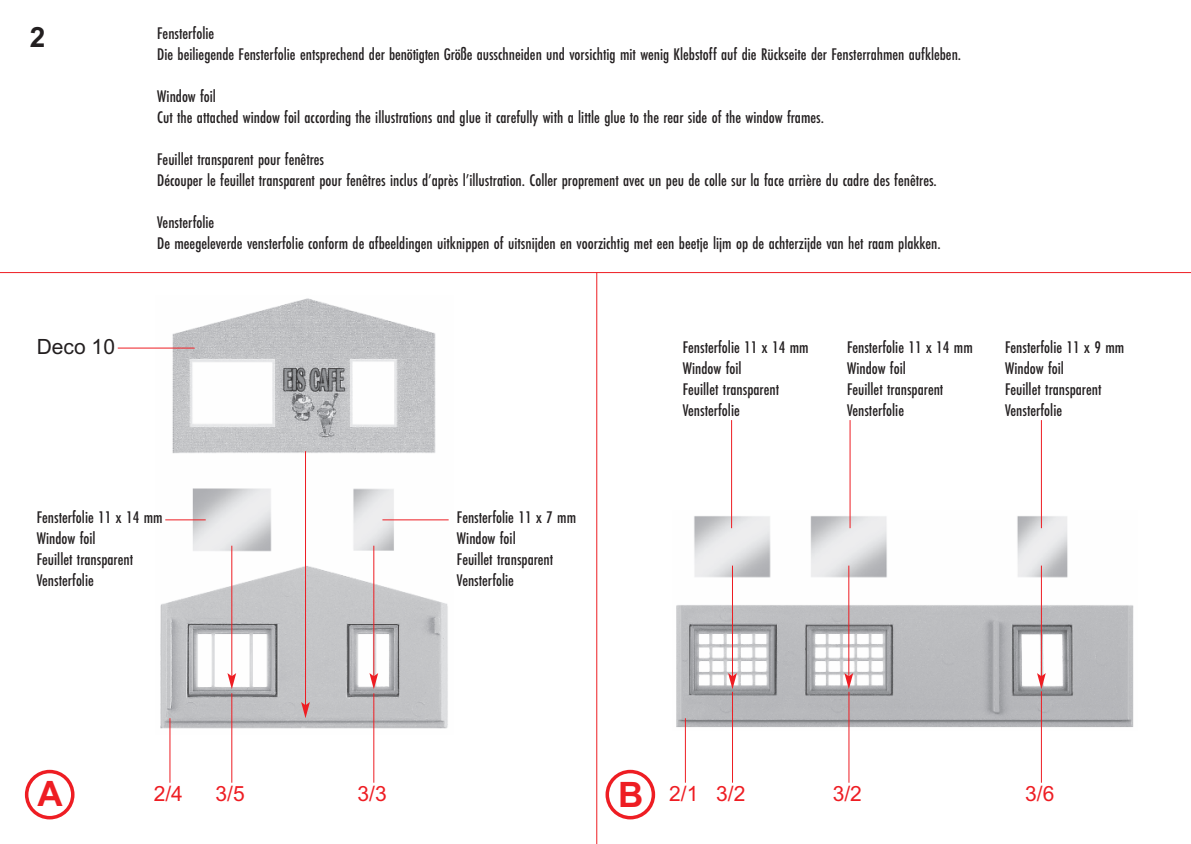
<style>
.page{position:relative;width:1191px;height:844px;background:#fff}
.page>*{position:absolute;margin:0;border:0;box-sizing:border-box;transform-origin:0 0}
.t1{font:700 35px "Arial";color:#ee1d23}
.t2{font:700 28px "Arial";color:#231f20}
.t3{font:21px "Arial";color:#ee1d23}
.t4{font:21px "Arial";color:#231f20}
.t5{font:17.5px/21px "Futura EF Medium Con";color:#231f20}
.s1{font-weight:700;font-size:35px}
</style>
<div class="page">
<hr style="left:596px;top:272px;width:1px;height:571px;background:#ee1d23">
<hr style="left:0;top:272px;width:1191px;height:1px;background:#ee1d23">
<img style="left:155px;top:298px;width:294px;height:436px">
<img style="left:676px;top:510px;width:458px;height:220px">
<svg style="left:25px;top:769px;width:49px;height:50px"></svg>
<svg style="left:605px;top:769px;width:50px;height:50px"></svg>
<hr style="left:231px;top:545px;width:1px;height:131px;background:#ee1d23">
<svg style="left:227px;top:673px;width:9px;height:16px"></svg>
<hr style="left:305px;top:451px;width:1px;height:254px;background:#ee1d23">
<svg style="left:301px;top:701px;width:9px;height:17px"></svg>
<hr style="left:373px;top:545px;width:1px;height:131px;background:#ee1d23">
<svg style="left:369px;top:673px;width:9px;height:16px"></svg>
<hr style="left:732px;top:565px;width:1px;height:111px;background:#ee1d23">
<svg style="left:728px;top:673px;width:9px;height:16px"></svg>
<hr style="left:848px;top:565px;width:1px;height:111px;background:#ee1d23">
<svg style="left:844px;top:673px;width:9px;height:16px"></svg>
<hr style="left:1041px;top:565px;width:1px;height:111px;background:#ee1d23">
<svg style="left:1037px;top:673px;width:8px;height:16px"></svg>
<hr style="left:231px;top:693px;width:1px;height:89px;background:#ee1d23">
<hr style="left:373px;top:693px;width:1px;height:89px;background:#ee1d23">
<hr style="left:169px;top:718px;width:1px;height:64px;background:#ee1d23">
<hr style="left:732px;top:691px;width:1px;height:91px;background:#ee1d23">
<hr style="left:848px;top:691px;width:1px;height:91px;background:#ee1d23">
<hr style="left:1041px;top:691px;width:1px;height:91px;background:#ee1d23">
<hr style="left:685px;top:718px;width:1px;height:64px;background:#ee1d23">
<hr style="left:118px;top:347px;width:77px;height:1px;background:#ee1d23">
<hr style="left:165px;top:519px;width:41px;height:1px;background:#ee1d23">
<hr style="left:382px;top:519px;width:66px;height:1px;background:#ee1d23">
<hr style="left:731px;top:420px;width:1px;height:108px;background:#ee1d23">
<hr style="left:849px;top:420px;width:1px;height:108px;background:#ee1d23">
<hr style="left:1041px;top:420px;width:1px;height:108px;background:#ee1d23">
<h2 class="t2" style="left:30px;top:21px;width:17px">2</h2>
<p class="t4" style="left:37px;top:335px;width:80px">Deco 10</p>
<p class="t5" style="left:157px;top:24px;width:805px">Fensterfolie<br>Die beiliegende Fensterfolie entsprechend der benötigten Größe ausschneiden und vorsichtig mit wenig Klebstoff auf die Rückseite der Fensterrahmen aufkleben.</p>
<p class="t5" style="left:157px;top:87px;width:668px">Window foil<br>Cut the attached window foil according the illustrations and glue it carefully with a little glue to the rear side of the window frames.</p>
<p class="t5" style="left:157px;top:150px;width:781px">Feuillet transparent pour fenêtres<br>Découper le feuillet transparent pour fenêtres inclus d’après l’illustration. Coller proprement avec un peu de colle sur la face arrière du cadre des fenêtres.</p>
<p class="t5" style="left:157px;top:213px;width:785px">Vensterfolie<br>De meegeleverde vensterfolie conform de afbeeldingen uitknippen of uitsnijden en voorzichtig met een beetje lijm op de achterzijde van het raam plakken.</p>
<p class="t5" style="left:682px;top:338px;width:127px">Fensterfolie 11 x 14 mm<br>Window foil<br>Feuillet transparent<br>Vensterfolie</p>
<p class="t5" style="left:847px;top:338px;width:127px">Fensterfolie 11 x 14 mm<br>Window foil<br>Feuillet transparent<br>Vensterfolie</p>
<p class="t5" style="left:1005px;top:338px;width:121px">Fensterfolie 11 x 9 mm<br>Window foil<br>Feuillet transparent<br>Vensterfolie</p>
<p class="t5" style="left:37px;top:507px;width:127px">Fensterfolie 11 x 14 mm<br>Window foil<br>Feuillet transparent<br>Vensterfolie</p>
<p class="t5" style="left:457px;top:507px;width:121px">Fensterfolie 11 x 7 mm<br>Window foil<br>Feuillet transparent<br>Vensterfolie</p>
<h1 class="t1" style="left:37px;top:773px;width:27px">A</h1>
<p class="t3" style="left:154px;top:781px;width:31px">2/4</p>
<p class="t3" style="left:215px;top:781px;width:31px">3/5</p>
<p class="t3" style="left:357px;top:781px;width:31px">3/3</p>
<p class="t3" style="left:618px;top:781px;width:129px"><span class="s1">B</span> 2/1 3/2</p>
<p class="t3" style="left:832px;top:781px;width:31px">3/2</p>
<p class="t3" style="left:1025px;top:781px;width:31px">3/6</p>
</div>
